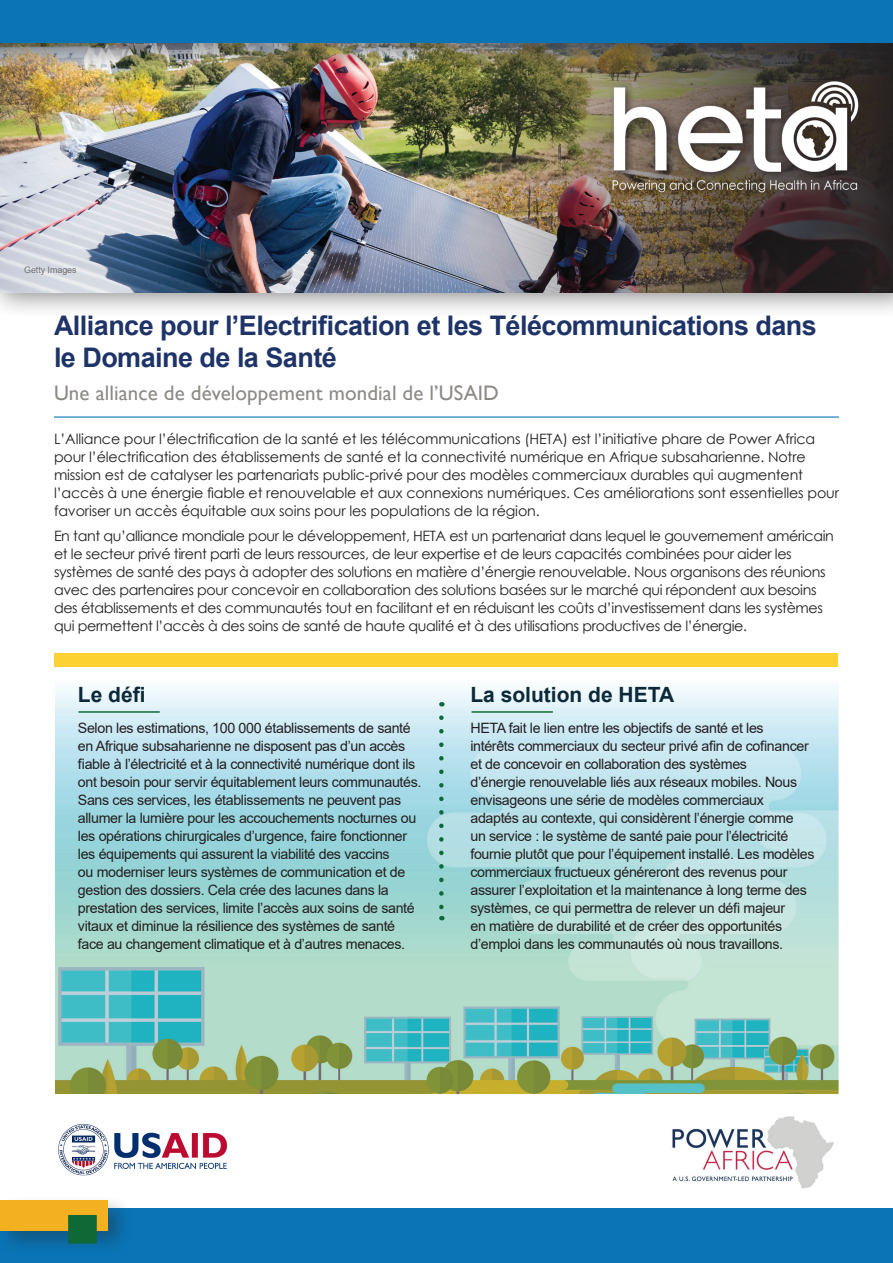
<style>
.page{position:relative;width:893px;height:1263px;background:#fff}
.page>*{position:absolute;margin:0;border:0;box-sizing:border-box;transform-origin:0 0}
.t1{font:700 27px/31.5px "Arial";letter-spacing:-.02em;color:#1e3468}
.t2{font:21px "Gill Sans";letter-spacing:.005em;color:#8d8a86}
.t3{font:700 21px "Arial";color:#0b293a}
.t4{font:14.25px/18px "Arial";letter-spacing:-.025em;color:#231f20}
.t5{font:14.25px/18px "Century Gothic";letter-spacing:-.025em;color:#231f20}
.t6{font:9px "Arial";letter-spacing:-.01em;color:#6d6e70}
</style>
<div class="page">
<img style="left:56px;top:687px;width:783px;height:406px">
<div style="left:54px;top:653px;width:783px;height:14px;background:#fed132"></div>
<svg style="left:439px;top:718px;width:5px;height:202px"></svg>
<hr style="left:78px;top:711px;width:82px;height:2px;background:#0e6937">
<hr style="left:472px;top:711px;width:81px;height:2px;background:#0e6937">
<div style="left:0;top:9px;width:893px;height:310px;background:#231f20;opacity:.5"></div>
<img style="left:0;top:76px;width:450px;height:216px">
<img style="left:450px;top:76px;width:443px;height:216px">
<div style="left:0;top:0;width:893px;height:76px;background:#231f20;opacity:.5"></div>
<div style="left:0;top:0;width:893px;height:43px;background:#0975b6"></div>
<div style="left:608px;top:76px;width:260px;height:126px;background:#231f20;opacity:.75"></div>
<img style="left:609px;top:78px;width:253px;height:121px">
<div style="left:0;top:1209px;width:893px;height:54px;background:#0975b6"></div>
<div style="left:0;top:1195px;width:133px;height:61px;background:#231f20;opacity:.35"></div>
<div style="left:0;top:1200px;width:107px;height:30px;background:#f3b121"></div>
<div style="left:68px;top:1215px;width:29px;height:28px;background:#0e6937;border:1px solid #0e6937"></div>
<img style="left:672px;top:1116px;width:162px;height:73px">
<hr style="left:54px;top:416px;width:785px;height:2px;background:#0975b6">
<img style="left:58px;top:1124px;width:169px;height:52px">
<p class="t6" style="left:24px;top:264px;width:54px">Getty Images</p>
<h1 class="t1" style="left:54px;top:310px;width:764px">Alliance pour l’Electrification et les Télécommunications dans le Domaine de la Santé</h1>
<p class="t2" style="left:54px;top:381px;width:446px">Une alliance de développement mondial de l’USAID</p>
<p class="t5" style="left:54px;top:430px;width:786px">L’Alliance pour l’électrification de la santé et les télécommunications (HETA) est l’initiative phare de Power Africa pour l’électrification des établissements de santé et la connectivité numérique en Afrique subsaharienne. Notre mission est de catalyser les partenariats public-privé pour des modèles commerciaux durables qui augmentent l’accès à une énergie fiable et renouvelable et aux connexions numériques. Ces améliorations sont essentielles pour favoriser un accès équitable aux soins pour les populations de la région.</p>
<p class="t5" style="left:54px;top:527px;width:781px">En tant qu’alliance mondiale pour le développement, HETA est un partenariat dans lequel le gouvernement américain et le secteur privé tirent parti de leurs ressources, de leur expertise et de leurs capacités combinées pour aider les systèmes de santé des pays à adopter des solutions en matière d’énergie renouvelable. Nous organisons des réunions avec des partenaires pour concevoir en collaboration des solutions basées sur le marché qui répondent aux besoins des établissements et des communautés tout en facilitant et en réduisant les coûts d’investissement dans les systèmes qui permettent l’accès à des soins de santé de haute qualité et à des utilisations productives de l’énergie.</p>
<h2 class="t3" style="left:78px;top:679px;width:69px">Le défi</h2>
<p class="t4" style="left:78px;top:719px;width:345px">Selon les estimations, 100 000 établissements de santé en Afrique subsaharienne ne disposent pas d’un accès fiable à l’électricité et à la connectivité numérique dont ils ont besoin pour servir équitablement leurs communautés.<br>Sans ces services, les établissements ne peuvent pas allumer la lumière pour les accouchements nocturnes ou les opérations chirurgicales d’urgence, faire fonctionner les équipements qui assurent la viabilité des vaccins<br>ou moderniser leurs systèmes de communication et de gestion des dossiers. Cela crée des lacunes dans la prestation des services, limite l’accès aux soins de santé vitaux et diminue la résilience des systèmes de santé face au changement climatique et à d’autres menaces.</p>
<h2 class="t3" style="left:470px;top:679px;width:205px">La solution de HETA</h2>
<p class="t4" style="left:470px;top:719px;width:346px">HETA fait le lien entre les objectifs de santé et les<br>intérêts commerciaux du secteur privé afin de cofinancer et de concevoir en collaboration des systèmes<br>d’énergie renouvelable liés aux réseaux mobiles. Nous envisageons une série de modèles commerciaux adaptés au contexte, qui considèrent l’énergie comme<br>un service : le système de santé paie pour l’électricité fournie plutôt que pour l’équipement installé. Les modèles commerciaux fructueux généreront des revenus pour assurer l’exploitation et la maintenance à long terme des systèmes, ce qui permettra de relever un défi majeur<br>en matière de durabilité et de créer des opportunités d’emploi dans les communautés où nous travaillons.</p>
</div>
